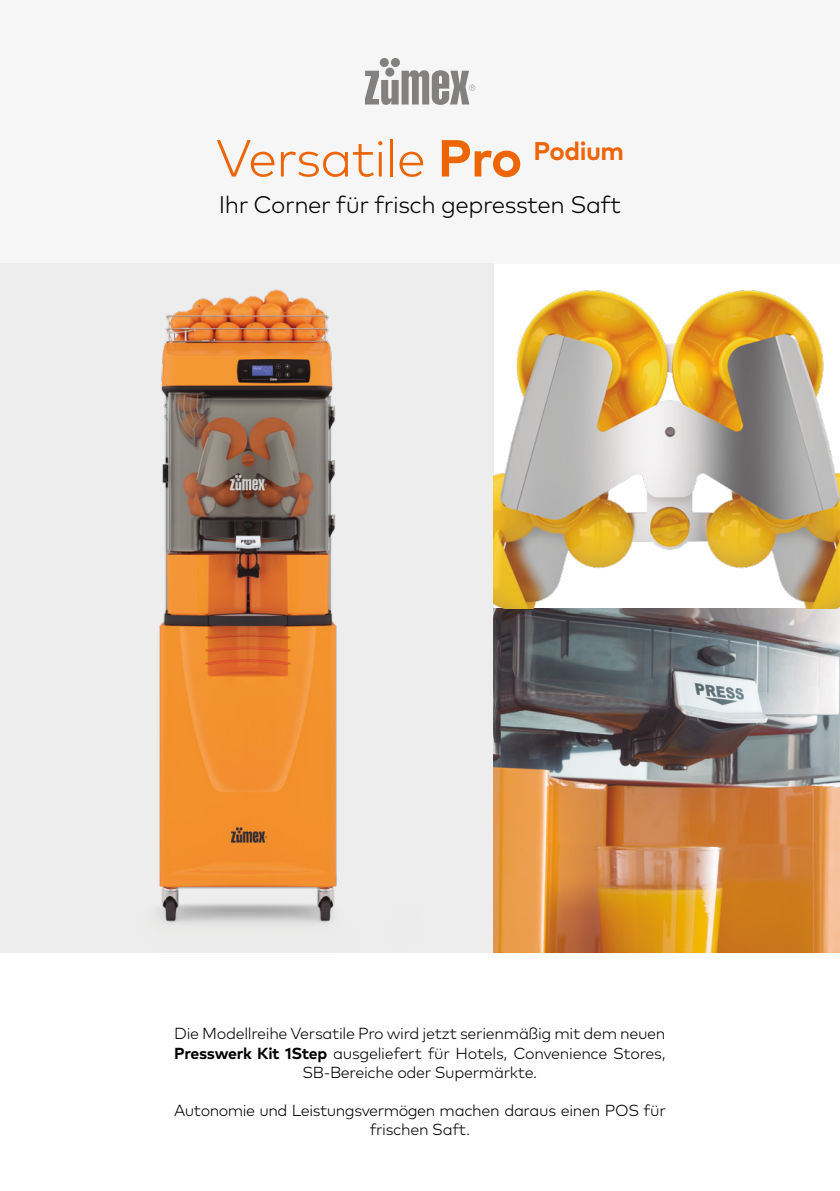
<style>
.page{position:relative;width:840px;height:1191px;background:#fff}
.page>*{position:absolute;margin:0;border:0;box-sizing:border-box;transform-origin:0 0}
.t1{font:300 52px "Mark Pro";letter-spacing:-.02em;color:#ec6608}
.t2{font:300 24px "Mark Pro";letter-spacing:-.02em;color:#000}
.t3{font:300 16px/19.2px "Mark Pro";letter-spacing:-.02em;color:#000;text-align:center}
.s1{font-weight:700}
</style>
<div class="page">
<div style="left:0;top:0;width:839px;height:264px;background:#f6f6f6"></div>
<img style="left:493px;top:264px;width:346px;height:688px">
<img style="left:0;top:271px;width:493px;height:681px">
<svg style="left:365px;top:58px;width:110px;height:47px"></svg>
<h1 class="t1" style="left:216px;top:119px;width:409px">Versatile <span class="s1">Pro</span> <sup>Podium</sup></h1>
<h2 class="t2" style="left:219px;top:186px;width:403px">Ihr Corner für frisch gepressten Saft</h2>
<p class="t3" style="left:174px;top:1023px;width:492px">Die Modellreihe Versatile Pro wird jetzt serienmäßig mit dem neuen<br><span class="s1">Presswerk Kit 1Step</span> ausgeliefert für Hotels, Convenience Stores,<br>SB-Bereiche oder Supermärkte.</p>
<p class="t3" style="left:174px;top:1099px;width:493px">Autonomie und Leistungsvermögen machen daraus einen POS für frischen Saft.</p>
</div>
